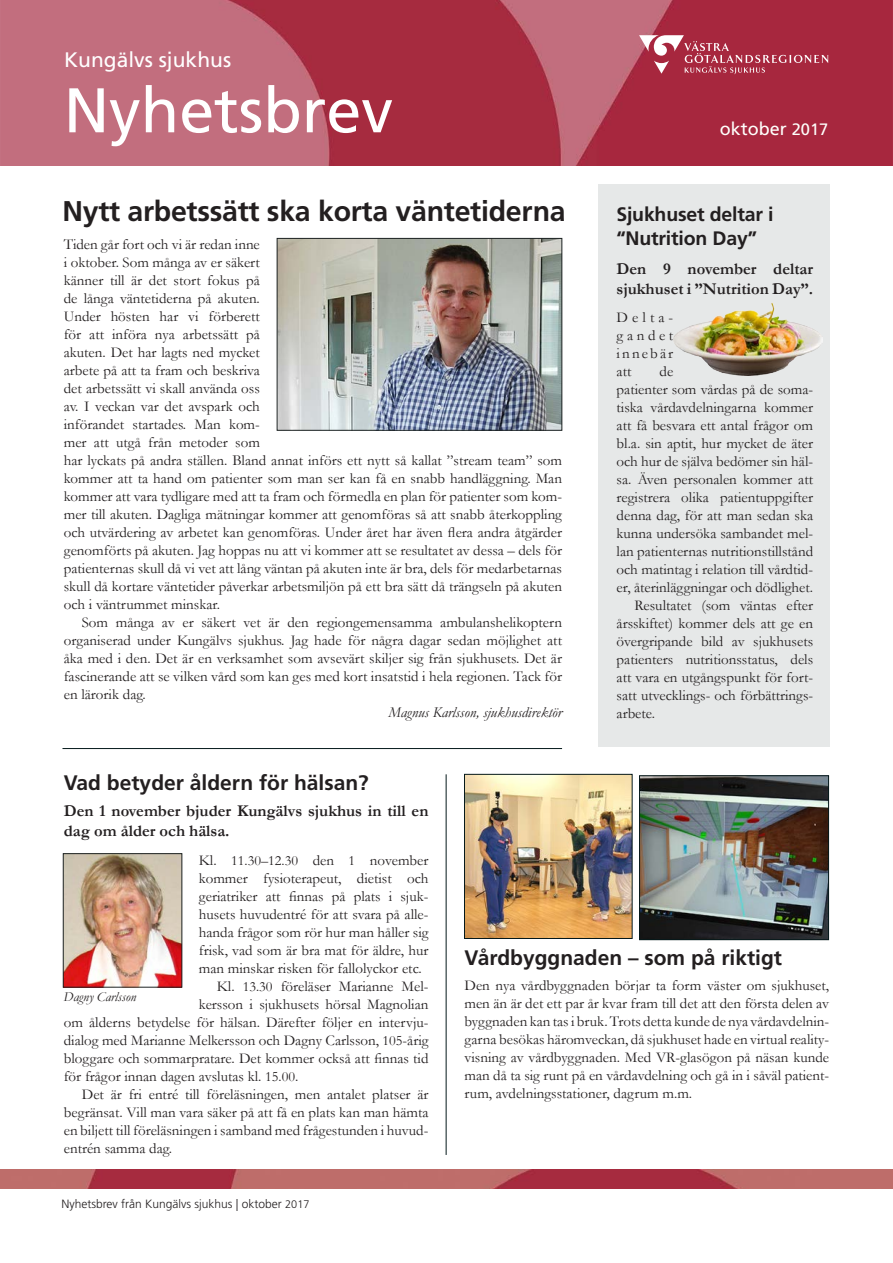
<style>
.page{position:relative;width:893px;height:1263px;background:#fff}
.page>*{position:absolute;margin:0;border:0;box-sizing:border-box;transform-origin:0 0}
.t1{font:63px "Frutiger LT Std";color:#fff}
.Rubrik_20{font:700 28.5px "Frutiger LT Std";letter-spacing:-.01em;color:#231f20}
.Rubrik_15{font:700 21px "Frutiger LT Std";color:#231f20}
.t2{font:21px "Frutiger LT Std";color:#fff}
.rubrik_i_spalt{font:700 19.5px/24px "Frutiger LT Std";letter-spacing:-.01em;color:#231f20}
.t3{font:18px "Frutiger LT Std";color:#fffffc}
.Ingress{font:700 16.5px/19.8px "Garamond";color:#231f20}
.brodtext_utan_indrag{font:15px/18px "Garamond";color:#231f20;text-align:justify}
.brödtext_med_indrag{font:15px/18px "Garamond";color:#231f20;text-align:justify}
.brödtext_med_indrag-2{font:italic 15px "Garamond";color:#231f20}
.Bildtext{font:italic 13.5px "Garamond";color:#231f20}
.t4{font:300 12px "Frutiger LT Std";color:#231f20}
.s1{font-size:16.5px}
.s2{font-size:14.25px}
.s3{font-size:10.95px}
</style>
<div class="page">
<img style="left:0;top:0;width:893px;height:165px">
<div style="left:598px;top:184px;width:231px;height:562px;background:#e6e8e8"></div>
<hr style="left:446px;top:774px;width:1px;height:381px;background:#05191b">
<svg style="left:639px;top:35px;width:189px;height:39px;background:#b4485b"></svg>
<img style="left:0;top:1170px;width:892px;height:18px">
<img style="left:279px;top:240px;width:281px;height:188px">
<div style="left:277px;top:238px;width:285px;height:192px;border:1px solid #1d2323"></div>
<img style="left:673px;top:302px;width:149px;height:73px">
<img style="left:466px;top:776px;width:164px;height:161px">
<div style="left:464px;top:774px;width:168px;height:165px;border:1px solid #05191b"></div>
<img style="left:641px;top:777px;width:186px;height:161px">
<div style="left:639px;top:775px;width:190px;height:165px;border:1px solid #05191b"></div>
<img style="left:65px;top:855px;width:115px;height:130px">
<div style="left:63px;top:853px;width:119px;height:134px;border:1px solid #1d2323"></div>
<hr style="left:62px;top:748px;width:500px;height:1px;background:#05191b">
<p class="t2" style="left:64px;top:48px;width:168px">Kungälvs sjukhus</p>
<p class="t1" style="left:64px;top:73px;width:331px">Nyhetsbrev</p>
<p class="Rubrik_20" style="left:62px;top:194px;width:505px">Nytt arbetssätt ska korta väntetiderna</p>
<p class="brodtext_utan_indrag" style="left:64px;top:235px;width:500px;text-align:left">Tiden går fort och vi är redan inne<br>i oktober. Som många av er säkert<br>känner till är det stort fokus på<br>de långa väntetiderna på akuten.<br>Under hösten har vi förberett<br>för att införa nya arbetssätt på<br>akuten. Det har lagts ned mycket<br>arbete på att ta fram och beskriva<br>det arbetssätt vi skall använda oss<br>av. I veckan var det avspark och<br>införandet startades. Man kom-<br>mer att utgå från metoder som<br>har lyckats på andra ställen. Bland annat införs ett nytt så kallat ”stream team” som kommer att ta hand om patienter som man ser kan få en snabb handläggning. Man kommer att vara tydligare med att ta fram och förmedla en plan för patienter som kom&shy;mer till akuten. Dagliga mätningar kommer att genomföras så att snabb återkoppling och utvärdering av arbetet kan genomföras. Under året har även flera andra åtgärder genomförts på akuten. Jag hoppas nu att vi kommer att se resultatet av dessa – dels för patienternas skull då vi vet att lång väntan på akuten inte är bra, dels för medarbetarnas skull då kortare väntetider påverkar arbetsmiljön på ett bra sätt då trängseln på akuten och i väntrummet minskar.</p>
<p class="brödtext_med_indrag" style="left:64px;top:613px;width:500px;text-indent:18px">Som många av er säkert vet är den regiongemensamma ambulanshelikoptern organiserad under Kungälvs sjukhus. Jag hade för några dagar sedan möjlighet att åka med i den. Det är en verksamhet som avsevärt skiljer sig från sjukhusets. Det är fascinerande att se vilken vård som kan ges med kort insatstid i hela regionen. Tack för en lärorik dag.</p>
<p class="brödtext_med_indrag-2" style="left:389px;top:702px;width:175px">Magnus Karlsson, sjukhusdirektör</p>
<p class="t3" style="left:720px;top:118px;width:110px">oktober <span class="s1">2017</span></p>
<p class="rubrik_i_spalt" style="left:616px;top:202px;width:159px">Sjukhuset deltar i “Nutrition Day”</p>
<p class="Ingress" style="left:617px;top:259px;width:198px">Den 9 november deltar sjukhuset i ”Nutrition Day”.</p>
<p class="brodtext_utan_indrag" style="left:617px;top:308px;width:58px">Delta&shy;gandet innebär att</p>
<p class="brodtext_utan_indrag" style="left:617px;top:362px;width:198px;text-align:left;text-indent:43px">de<br>patienter som vårdas på de soma&shy;tiska vårdavdelningarna kommer att få besvara ett antal frågor om bl.a. sin aptit, hur mycket de äter och hur de själva bedömer sin häl&shy;sa. Även personalen kommer att registrera olika patientuppgifter denna dag, för att man sedan ska kunna undersöka sambandet mel&shy;lan patienternas nutritionstillstånd och matintag i relation till vårdtid&shy;er, återinläggningar och dödlighet.</p>
<p class="brödtext_med_indrag" style="left:617px;top:596px;width:198px;text-indent:18px">Resultatet (som väntas efter årsskiftet) kommer dels att ge en övergripande bild av sjukhusets patienters nutritionsstatus, dels att vara en utgångspunkt för fort&shy;satt utvecklings- och förbättrings&shy;arbete.</p>
<p class="Rubrik_15" style="left:64px;top:770px;width:306px">Vad betyder åldern för hälsan?</p>
<p class="Ingress" style="left:64px;top:801px;width:366px">Den 1 november bjuder Kungälvs sjukhus in till en dag om ålder och hälsa.</p>
<p class="brodtext_utan_indrag" style="left:199px;top:851px;width:231px">Kl. <span class="s2">11.30–12.30</span> den <span class="s2">1</span> november kommer fysioterapeut, dietist och geriatriker att finnas på plats i sjuk&shy;husets huvudentré för att svara på alle&shy;handa frågor som rör hur man håller sig frisk, vad som är bra mat för äldre, hur man minskar risken för fallolyckor etc.</p>
<p class="brödtext_med_indrag" style="left:217px;top:977px;width:213px">Kl. <span class="s2">13.30</span> föreläser Marianne Mel-</p>
<p class="brödtext_med_indrag" style="left:199px;top:995px;width:231px">kersson i sjukhusets hörsal Magnolian</p>
<p class="brödtext_med_indrag" style="left:64px;top:1013px;width:366px">om ålderns betydelse för hälsan. Därefter följer en intervju-</p>
<p class="brödtext_med_indrag" style="left:64px;top:1031px;width:366px">dialog med Marianne Melkersson och Dagny Carlsson, <span class="s2">105</span>-årig</p>
<p class="brödtext_med_indrag" style="left:64px;top:1049px;width:366px">bloggare och sommarpratare. Det kommer också att finnas tid</p>
<p class="brödtext_med_indrag" style="left:64px;top:1067px;width:236px">för frågor innan dagen avslutas kl. <span class="s2">15.00</span>.</p>
<p class="brödtext_med_indrag" style="left:64px;top:1085px;width:366px;text-indent:18px">Det är fri entré till föreläsningen, men antalet platser är begränsat. Vill man vara säker på att få en plats kan man hämta en biljett till föreläsningen i samband med frågestunden i huvud&shy;entrén samma dag.</p>
<p class="Bildtext" style="left:64px;top:988px;width:74px">Dagny Carlsson</p>
<p class="t4" style="left:61px;top:1197px;width:250px">Nyhetsbrev från Kungälvs sjukhus | oktober <span class="s3">2017</span></p>
<p class="Rubrik_15" style="left:464px;top:945px;width:319px">Vårdbyggnaden – som på riktigt</p>
<p class="brodtext_utan_indrag" style="left:464px;top:975px;width:366px">Den nya vårdbyggnaden börjar ta form väster om sjukhuset, men än är det ett par år kvar fram till det att den första delen av byggnaden kan tas i bruk. Trots detta kunde de nya vårdavdelnin&shy;garna besökas häromveckan, då sjukhuset hade en virtual reality&shy;visning av vårdbyggnaden. Med VR-glasögon på näsan kunde man då ta sig runt på en vårdavdelning och gå in i såväl patient&shy;rum, avdelningsstationer, dagrum m.m.</p>
</div>
